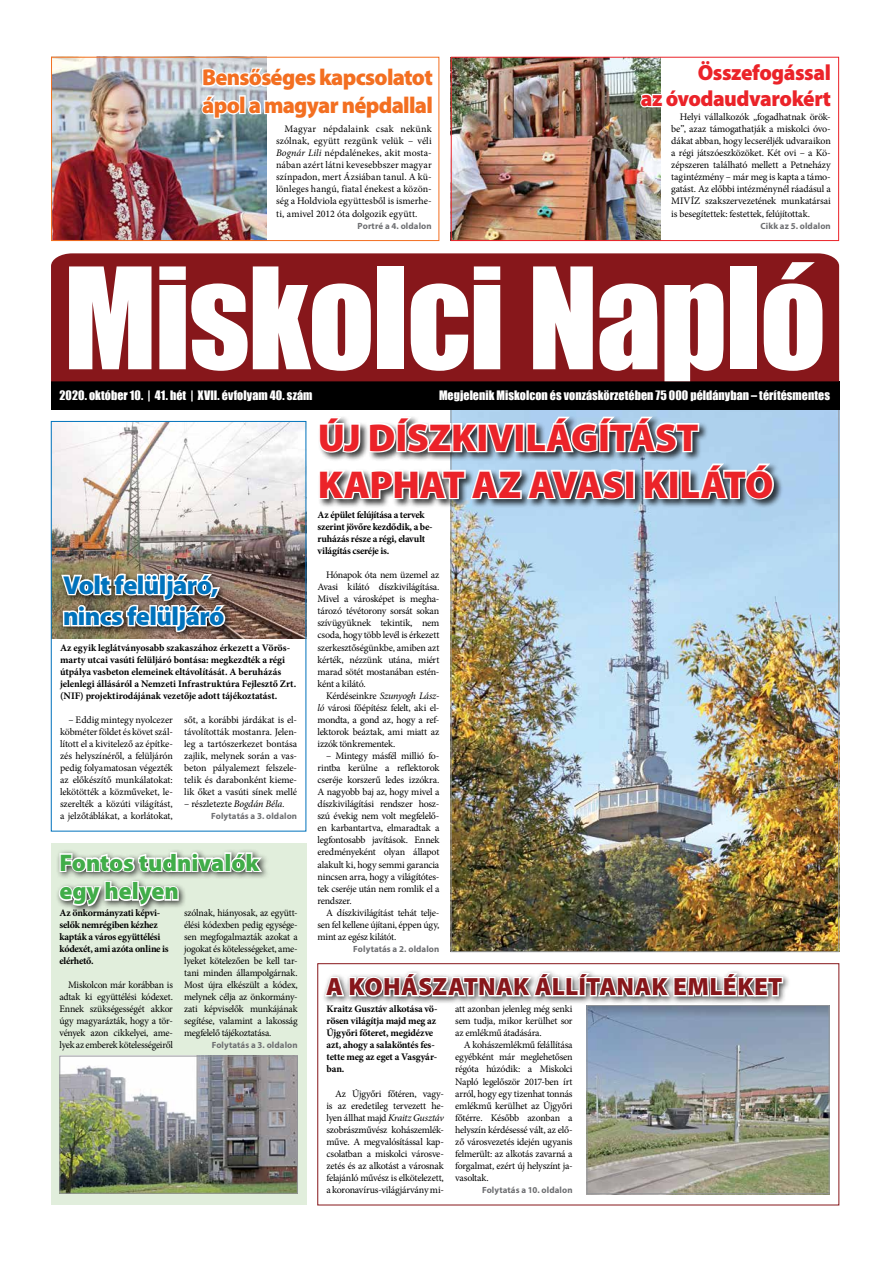
<style>
.page{position:relative;width:893px;height:1262px;background:#fff}
.page>*{position:absolute;margin:0;border:0;box-sizing:border-box;transform-origin:0 0}
.t1{font:130px "Impact";letter-spacing:-.015em;color:#fff}
.t2{font:900 39px/46.8px "Myriad Pro";letter-spacing:-.01em;color:#eb2329}
.t3{font:900 26px/31.2px "Myriad Pro";letter-spacing:-.025em;color:#0072bc}
.t4{font:900 25px "Myriad Pro";letter-spacing:.01em;color:#87171b}
.t5{font:900 24px/28.8px "Myriad Pro";color:#41ad49}
.t6{font:900 23px/27.6px "Myriad Pro";letter-spacing:-.03em;color:#f36f21}
.t7{font:900 22px/26.4px "Myriad Pro";letter-spacing:-.02em;color:#eb2329;text-align:right}
.t8{font:12px "Impact";letter-spacing:.005em;color:#fff}
.t9{font:10px/12.1px "Minion Pro";letter-spacing:-.02em;color:#000;text-align:justify}
.t10{font:700 10px/12.1px "Minion Pro";letter-spacing:-.01em;color:#000}
.t11{font:700 9px "Myriad Pro";letter-spacing:.01em;color:#6d6e71}
.s1{font-style:italic}
</style>
<div class="page">
<img style="left:53px;top:423px;width:251px;height:215px">
<img style="left:53px;top:59px;width:213px;height:180px">
<img style="left:453px;top:59px;width:207px;height:180px">
<div style="left:51px;top:843px;width:255px;height:362px;background:#e1eedc"></div>
<img style="left:453px;top:410px;width:384px;height:540px">
<div style="left:51px;top:381px;width:788px;height:29px;background:#000"></div>
<div style="left:51px;top:253px;width:788px;height:128px;background:#87171b"></div>
<div style="left:317px;top:415px;width:467px;height:94px;background:#000;opacity:.75"></div>
<svg style="left:317px;top:414px;width:201px;height:40px"></svg>
<div style="left:514px;top:423px;width:10px;height:29px;border:3px solid #fff"></div>
<svg style="left:525px;top:414px;width:176px;height:40px"></svg>
<svg style="left:317px;top:467px;width:309px;height:34px"></svg>
<div style="left:625px;top:470px;width:10px;height:29px;border:3px solid #fff"></div>
<svg style="left:642px;top:461px;width:133px;height:40px"></svg>
<div style="left:451px;top:57px;width:388px;height:184px;border:1px solid #eb2329"></div>
<div style="left:51px;top:421px;width:255px;height:410px;border:1px solid #0072bc"></div>
<img style="left:62px;top:1057px;width:234px;height:134px">
<div style="left:60px;top:1055px;width:238px;height:138px;border:1px solid #939598"></div>
<div style="left:58px;top:570px;width:175px;height:70px;background:#000;opacity:.75"></div>
<svg style="left:59px;top:571px;width:169px;height:63px"></svg>
<div style="left:55px;top:848px;width:214px;height:66px;background:#000;opacity:.75"></div>
<svg style="left:57px;top:829px;width:208px;height:85px"></svg>
<div style="left:51px;top:57px;width:388px;height:184px;border:1px solid #f36f21"></div>
<img style="left:589px;top:1007px;width:238px;height:184px">
<div style="left:587px;top:1005px;width:242px;height:188px;border:1px solid #939598"></div>
<div style="left:321px;top:969px;width:470px;height:35px;background:#000;opacity:.75"></div>
<img style="left:323px;top:857px;width:461px;height:141px">
<svg style="left:639px;top:56px;width:194px;height:62px"></svg>
<svg style="left:200px;top:56px;width:235px;height:95px"></svg>
<h3 class="t6" style="left:202px;top:64px;width:232px">Bensőséges kapcsolatot ápol a magyar népdallal</h3>
<p class="t9" style="left:276px;top:123px;width:157px;text-indent:8px">Magyar népdalaink csak nekünk szólnak, együtt rezgünk velük – véli <span class="s1">Bognár Lili</span> népdalénekes, akit mosta&shy;nában azért látni kevesebbszer magyar színpadon, mert Ázsiában tanul. A kü&shy;lönleges hangú, fiatal énekest a közön&shy;ség a Holdviola együttesből is ismerhe&shy;ti, amivel 2012 óta dolgozik együtt.</p>
<p class="t11" style="left:358px;top:220px;width:76px">Portré a 4. oldalon</p>
<h3 class="t7" style="left:641px;top:59px;width:191px">Összefogással<br>az óvodaudvarokért</h3>
<p class="t9" style="left:671px;top:111px;width:161px;text-indent:8px">Helyi vállalkozók „fogadhatnak örök&shy;be”, azaz támogathatják a miskolci óvo&shy;dákat abban, hogy lecseréljék udvaraikon a régi játszóeszközöket. Két ovi – a Kö&shy;zépszeren található mellett a Petneházy tagintézmény – már meg is kapta a támo&shy;gatást. Az előbbi intézménynél ráadásul a MIVÍZ szakszervezetének munkatársai is besegítettek: festettek, felújítottak.</p>
<p class="t11" style="left:760px;top:220px;width:72px">Cikk az 5. oldalon</p>
<h1 class="t1" style="left:64px;top:217px;width:764px">Miskolci Napló</h1>
<p class="t8" style="left:439px;top:385px;width:393px">Megjelenik Miskolcon és vonzáskörzetében 75 000 példányban – térítésmentes</p>
<h2 class="t2" style="left:318px;top:414px;width:457px">ÚJ DÍSZKIVILÁGÍTÁST<br>KAPHAT AZ AVASI KILÁTÓ</h2>
<p class="t8" style="left:60px;top:385px;width:254px">2020. október 10. | 41. hét | XVII. évfolyam 40. szám</p>
<h3 class="t3" style="left:63px;top:569px;width:163px">Volt felüljáró, nincs felüljáró</h3>
<p class="t10" style="left:60px;top:641px;width:238px">Az egyik leglátványosabb szakaszához érkezett a Vörös&shy;marty utcai vasúti felüljáró bontása: megkezdték a régi útpálya vasbeton elemeinek eltávolítását. A beruházás jelenlegi állásáról a Nemzeti Infrastruktúra Fejlesztő Zrt. (NIF) projektirodájának vezetője adott tájékoztatást.</p>
<p class="t9" style="left:60px;top:713px;width:114px;text-indent:9px">– Eddig mintegy nyolcezer köbméter földet és követ szál&shy;lított el a kivitelező az építke&shy;zés helyszínéről, a felüljárón pedig folyamatosan végezték az előkészítő munkálatokat: lekötötték a közműveket, le&shy;szerelték a közúti világítást, a jelzőtáblákat, a korlátokat,</p>
<p class="t9" style="left:184px;top:713px;width:114px">sőt, a korábbi járdákat is el&shy;távolították mostanra. Jelen&shy;leg a tartószerkezet bontása zajlik, melynek során a vas&shy;beton pályalemezt felszele&shy;telik és darabonként kieme&shy;lik őket a vasúti sínek mellé</p>
<p class="t9" style="left:184px;top:798px;width:102px">– részletezte <span class="s1">Bogdán Béla.</span></p>
<p class="t11" style="left:211px;top:810px;width:87px">Folytatás a 3. oldalon</p>
<h3 class="t5" style="left:59px;top:848px;width:201px">Fontos tudnivalók egy helyen</h3>
<p class="t10" style="left:60px;top:906px;width:111px">Az önkormányzati képvi&shy;selők nemrégiben kézhez kapták a város együttélési kódexét, ami azóta online is elérhető.</p>
<p class="t9" style="left:60px;top:979px;width:115px;text-indent:9px">Miskolcon már korábban is adtak ki együttélési kódexet.<br>Ennek szükségességét akkor úgy magyarázták, hogy a tör&shy;vények azon cikkelyei, ame&shy;lyek az emberek kötelességeiről</p>
<p class="t9" style="left:184px;top:906px;width:115px">szólnak, hiányosak, az együtt&shy;élési kódexben pedig egysége&shy;sen megfogalmazták azokat a jogokat és kötelességeket, ame&shy;lyeket kötelezően be kell tar&shy;tani minden állampolgárnak.<br>Most újra elkészült a kódex, melynek célja az önkormány&shy;zati képviselők munkájának segítése, valamint a lakosság megfelelő tájékoztatása.</p>
<p class="t11" style="left:212px;top:1039px;width:87px">Folytatás a 3. oldalon</p>
<p class="t10" style="left:317px;top:508px;width:117px">Az épület felújítása a tervek szerint jövőre kezdődik, a be&shy;ruházás része a régi, elavult világítás cseréje is.</p>
<p class="t9" style="left:317px;top:569px;width:123px;text-indent:8px">Hónapok óta nem üzemel az Avasi kilátó díszkivilágítása.<br>Mivel a városképet is megha&shy;tározó tévétorony sorsát sokan szívügyüknek tekintik, nem csoda, hogy több levél is érkezett szerkesztőségünkbe, amiben azt kérték, nézzünk utána, miért marad sötét mostanában estén&shy;ként a kilátó.</p>
<p class="t9" style="left:317px;top:689px;width:123px;text-indent:9px">Kérdéseinkre <span class="s1">Szunyogh Lász&shy;ló</span> városi főépítész felelt, aki el&shy;mondta, a gond az, hogy a ref&shy;lektorok beáztak, ami miatt az izzók tönkrementek.</p>
<p class="t9" style="left:317px;top:750px;width:123px;text-indent:8px">– Mintegy másfél millió fo&shy;rintba kerülne a reflektorok cseréje korszerű ledes izzókra.<br>A nagyobb baj az, hogy mivel a díszkivilágítási rendszer hos - szú évekig nem volt megfelelő&shy;en karbantartva, elmaradtak a legfontosabb javítások. Ennek eredményeként olyan állapot alakult ki, hogy semmi garancia nincsen arra, hogy a világítótes&shy;tek cseréje után nem romlik el a rendszer.</p>
<p class="t9" style="left:317px;top:906px;width:123px;text-indent:8px">A díszkivilágítást tehát telje&shy;sen fel kellene újítani, éppen úgy, mint az egész kilátót.</p>
<p class="t11" style="left:353px;top:943px;width:88px">Folytatás a 2. oldalon</p>
<h3 class="t4" style="left:326px;top:972px;width:458px">A KOHÁSZATNAK ÁLLÍTANAK EMLÉKET</h3>
<p class="t10" style="left:326px;top:1002px;width:113px">Kraitz Gusztáv alkotása vö&shy;rösen világítja majd meg az<br>Újgyőri főteret, megidézve azt, ahogy a salaköntés fes&shy;tette meg az eget a Vasgyár&shy;ban.</p>
<p class="t9" style="left:326px;top:1087px;width:119px;text-indent:9px">Az Újgyőri főtéren, vagy&shy;is az eredetileg tervezett he&shy;lyen állhat majd <span class="s1">Kraitz Gusztáv </span>szobrászművész kohászemlék&shy;műve. A megvalósítással kap&shy;csolatban a miskolci városve&shy;zetés és az alkotást a városnak felajánló művész is elkötelezett, a koronavírus-világjárvány mi-</p>
<p class="t9" style="left:455px;top:1003px;width:119px">att azonban jelenleg még senki sem tudja, mikor kerülhet sor az emlékmű átadására.</p>
<p class="t9" style="left:455px;top:1039px;width:119px;text-indent:8px">A kohászemlékmű felállítása egyébként már meglehetősen régóta húzódik: a Miskolci Napló legelőször 2017-ben írt arról, hogy egy tizenhat tonnás emlékmű kerülhet az Újgyőri főtérre. Később azonban a helyszín kérdésessé vált, az elő&shy;ző városvezetés idején ugyanis felmerült: az alkotás zavarná a forgalmat, ezért új helyszínt ja&shy;vasoltak.</p>
<p class="t11" style="left:482px;top:1184px;width:92px">Folytatás a 10. oldalon</p>
</div>
